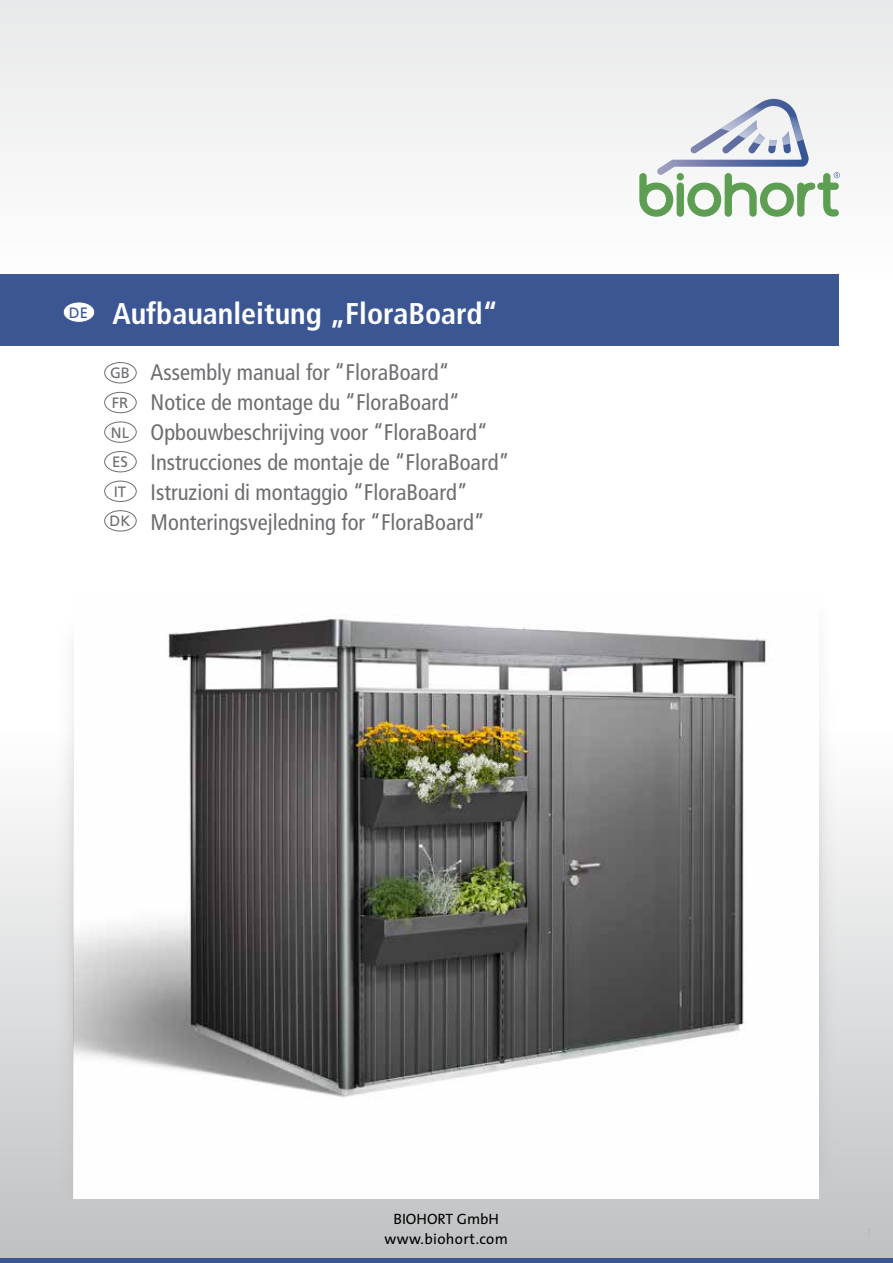
<style>
.page{position:relative;width:893px;height:1263px;background:#fff}
.page>*{position:absolute;margin:0;border:0;box-sizing:border-box;transform-origin:0 0}
.t1{font:700 condensed 30px "Frutiger LT Std";color:#fff}
.t2{font:condensed 22.5px/30px "Frutiger LT Std";color:#6d6e71}
.t3{font:15px/19.5px "The Sans";letter-spacing:.01em;color:#000;text-align:center}
.t4{font:15px/29.7px "Frutiger LT Std";color:#6d6e71;text-align:justify}
.t5{font:15px "Frutiger LT Std";color:#3c5694}
</style>
<div class="page">
<div style="left:0;top:274px;width:839px;height:72px;background:#3c5694"></div>
<div style="left:0;top:0;width:893px;height:280px;background:#f2f3f3"></div>
<svg style="left:0;top:811px;width:893px;height:448px;background:#cdced0"></svg>
<div style="left:104px;top:362px;width:33px;height:21px;border:1px solid #6d6e71;border-radius:50%"></div>
<div style="left:104px;top:392px;width:33px;height:21px;border:1px solid #6d6e71;border-radius:50%"></div>
<div style="left:104px;top:421px;width:33px;height:22px;border:1px solid #6d6e71;border-radius:50%"></div>
<div style="left:63px;top:302px;width:32px;height:20px;background:#fff;border-radius:50%"></div>
<div style="left:63px;top:302px;width:32px;height:21px;border:1px solid #3c5694;border-radius:50%"></div>
<div style="left:104px;top:481px;width:33px;height:21px;border:1px solid #6d6e71;border-radius:50%"></div>
<div style="left:104px;top:451px;width:33px;height:21px;border:1px solid #6d6e71;border-radius:50%"></div>
<hr style="left:0;top:1259px;width:893px;height:4px;background:#3c5694">
<svg style="left:639px;top:99px;width:201px;height:118px"></svg>
<img style="left:818px;top:699px;width:21px;height:500px">
<img style="left:74px;top:615px;width:744px;height:583px">
<img style="left:53px;top:643px;width:21px;height:555px">
<div style="left:104px;top:510px;width:33px;height:21px;border:1px solid #6d6e71;border-radius:50%"></div>
<p class="t5" style="left:69px;top:304px;width:21px">DE</p>
<h1 class="t1" style="left:112px;top:296px;width:387px">Aufbauanleitung „FloraBoard“</h1>
<p class="t2" style="left:151px;top:357px;width:361px">Assembly manual for “FloraBoard“ Notice de montage du “FloraBoard“ Opbouwbeschrijving voor “FloraBoard“ Instrucciones de montaje de “FloraBoard” Istruzioni di montaggio “FloraBoard” Monteringsvejledning for “FloraBoard”</p>
<p class="t4" style="left:110px;top:358px;width:21px">GB FR NL</p>
<p class="t4" style="left:112px;top:447px;width:17px">ES</p>
<p class="t4" style="left:114px;top:477px;width:14px">IT</p>
<p class="t4" style="left:110px;top:506px;width:22px">DK</p>
<p class="t3" style="left:384px;top:1209px;width:125px">BIOHORT GmbH www.biohort.com</p>
</div>
